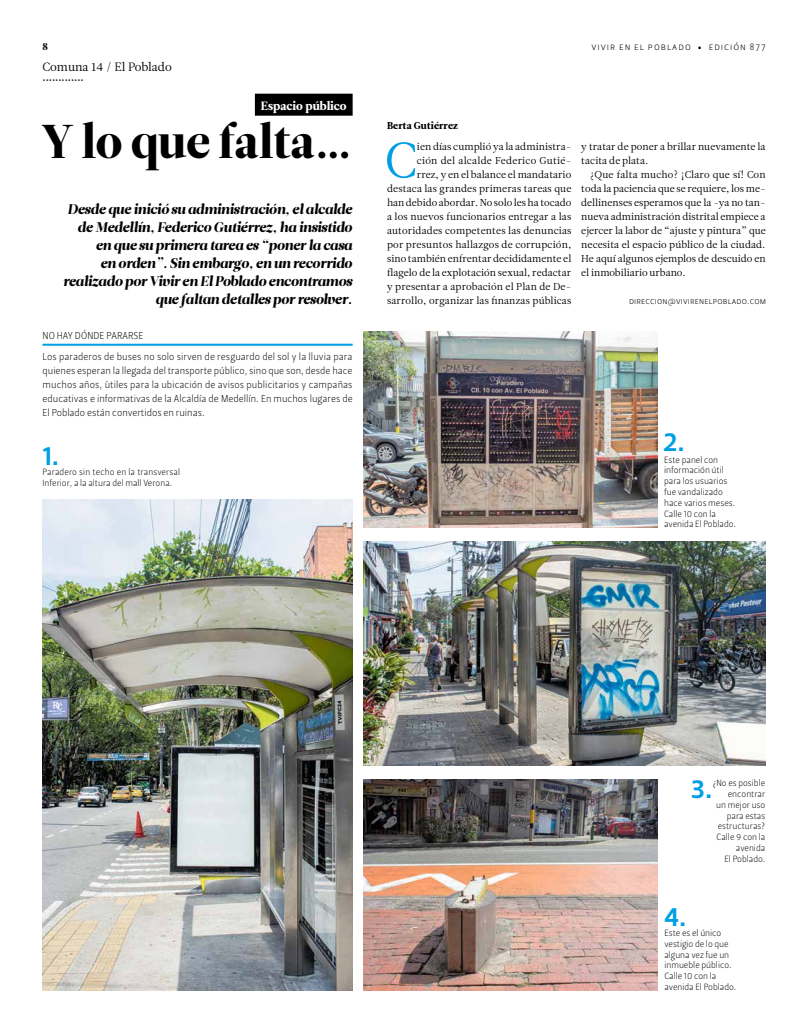
<style>
.page{position:relative;width:794px;height:1035px;background:#fff}
.page>*{position:absolute;margin:0;border:0;box-sizing:border-box;transform-origin:0 0}
.t1{font:50px "Leitura News Roman 1";color:#009fe3}
.t2{font:47.3px "Leitura Display";color:#000}
.t3{font:27px "Leitura Sans Grot 3";color:#009fe3}
.t4{font:italic 14px/18px "Leitura Display";letter-spacing:-.01em;color:#000;text-align:right}
.t5{font:12px "Leitura News Roman 1";color:#000}
.t6{font:12px "Leitura News Roman 4";color:#fff}
.t7{font:10px/14px "Leitura News Roman 1";letter-spacing:.005em;color:#000;text-align:right}
.t8{font:10px/14px "Leitura Sans Grot 1";letter-spacing:.005em;color:#000;text-align:justify}
.t9{font:10px "Leitura Sans Grot 1";letter-spacing:.1em;color:#000}
.t10{font:10px "Leitura News Roman 4";letter-spacing:.01em;color:#000}
.t11{font:10px "Leitura Display";color:#000}
.t12{font:9px/10.8px "Leitura Sans Grot 1";color:#000}
.t13{font:9px "Leitura Sans Grot 1";letter-spacing:.02em;color:#000}
.t14{font:8px "Leitura Display";color:#000}
.s1{font-family:"Minion Pro"}
</style>
<div class="page">
<img style="left:364px;top:541px;width:401px;height:225px">
<img style="left:43px;top:500px;width:309px;height:490px">
<img style="left:364px;top:332px;width:294px;height:196px">
<img style="left:364px;top:780px;width:294px;height:210px">
<div style="left:255px;top:94px;width:98px;height:22px;background:#000"></div>
<hr style="left:42px;top:344px;width:311px;height:2px;background:#009fe3">
<p class="t11" style="left:43px;top:41px;width:7px">8</p>
<p class="t5" style="left:43px;top:60px;width:131px">Comuna 14 / El Poblado</p>
<p class="t14" style="left:43px;top:75px;width:43px">•••••••••••••</p>
<p class="t6" style="left:261px;top:98px;width:87px">Espacio público</p>
<h2 class="t2" style="left:43px;top:114px;width:311px">Y lo que falta…</h2>
<p class="t4" style="left:63px;top:200px;width:290px">Desde que inició su administración, el alcalde de Medellín, Federico Gutiérrez, ha insistido en que su primera tarea es “poner la casa<br>en orden”. Sin embargo, en un recorrido realizado por Vivir en El Poblado encontramos que faltan detalles por resolver.</p>
<p class="t8" style="left:43px;top:329px;width:103px">NO HAY DÓNDE PARARSE</p>
<p class="t8" style="left:43px;top:349px;width:312px">Los paraderos de buses no solo sirven de resguardo del sol y la lluvia para quienes esperan la llegada del transporte público, sino que son, desde hace muchos años, ùtiles para la ubicación de avisos publicitarios y campañas educativas e informativas de la Alcaldía de Medellín. En muchos lugares de El Poblado están convertidos en ruinas.</p>
<h3 class="t3" style="left:43px;top:439px;width:18px">1.</h3>
<p class="t12" style="left:43px;top:466px;width:139px">Paradero sin techo en la transversal<br>Inferior, a la altura del mall Verona.</p>
<p class="t9" style="left:591px;top:41px;width:176px">vivir en el poblado <span class="s1">•</span> edición 877</p>
<p class="t10" style="left:387px;top:120px;width:72px">Berta Gutiérrez</p>
<h1 class="t1" style="left:384px;top:131px;width:33px">C</h1>
<p class="t7" style="left:387px;top:139px;width:186px">ien días cumplió ya la administra-<br>ción del alcalde Federico Gutié-<br>rrez, y en el balance el mandatario destaca las grandes primeras tareas que han debido abordar. No solo les ha tocado a los nuevos funcionarios entregar a las autoridades competentes las denuncias por presuntos hallazgos de corrupción, sino también enfrentar decididamente el flagelo de la explotación sexual, redactar y presentar a aprobación el Plan de De&shy;sarrollo, organizar las finanzas públicas</p>
<p class="t7" style="left:581px;top:139px;width:186px;text-align:left">y tratar de poner a brillar nuevamente la tacita de plata.</p>
<p class="t7" style="left:581px;top:167px;width:186px;text-align:justify;text-indent:8px">¿Que falta mucho? ¡Claro que sí! Con toda la paciencia que se requiere, los me&shy;dellinenses esperamos que la -ya no tan&shy;nueva administración distrital empiece a ejercer la labor de “ajuste y pintura” que necesita el espacio público de la ciudad.<br>He aquí algunos ejemplos de descuido en el inmobiliario urbano.</p>
<p class="t13" style="left:629px;top:296px;width:139px">direccion@vivirenelpoblado.com</p>
<h3 class="t3" style="left:663px;top:426px;width:23px">2.</h3>
<p class="t12" style="left:664px;top:454px;width:73px">Este panel con información útil para los usuarios fue vandalizado hace varios meses.<br>Calle 10 con la avenida El Poblado.</p>
<p class="t12" style="left:712px;top:778px;width:54px;text-align:right">¿No es posible encontrar<br>un mejor uso para estas estructuras?<br>Calle 9 con la avenida<br>El Poblado.</p>
<h3 class="t3" style="left:691px;top:772px;width:23px">3.</h3>
<h3 class="t3" style="left:664px;top:901px;width:24px">4.</h3>
<p class="t12" style="left:664px;top:927px;width:73px">Este es el único vestigio de lo que alguna vez fue un inmueble público.<br>Calle 10 con la avenida El Poblado.</p>
</div>
